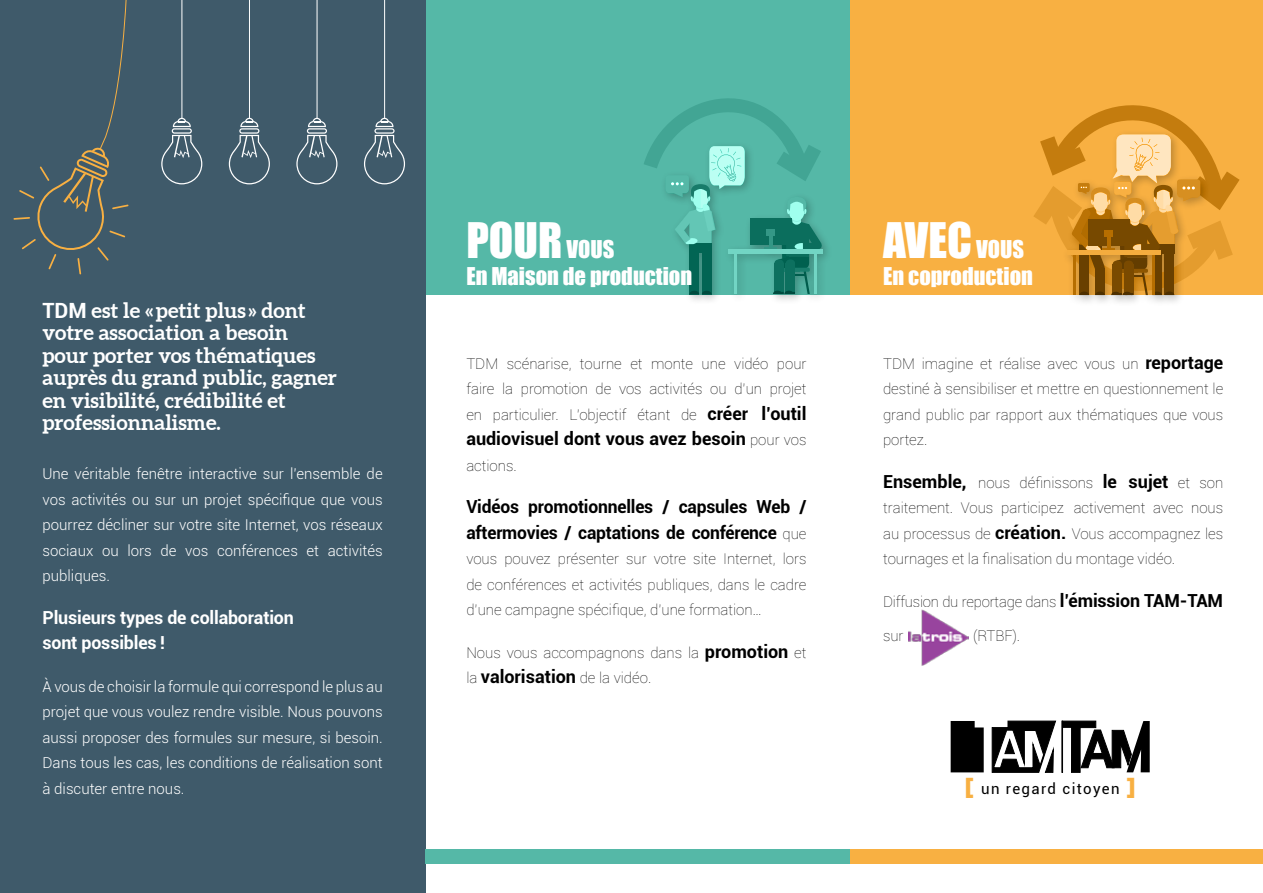
<style>
.page{position:relative;width:1263px;height:893px;background:#fff}
.page>*{position:absolute;margin:0;border:0;box-sizing:border-box;transform-origin:0 0}
.t1{font:45px "Impact";color:#fff}
.t2{font:22.5px "Impact";color:#fff}
.t3{font:700 21px/22.5px "Aleo";color:#fff}
.t4{font:700 18px/25.5px "Roboto";letter-spacing:-.01em;color:#000}
.t5{font:700 18px/25.5px "Roboto";letter-spacing:-.01em;color:#fff}
.t6{font:100 15px/25.5px "Roboto";color:#000;text-align:justify}
.t7{font:300 15px/25.5px "Roboto";color:#fff;text-align:justify}
.t8{font:15px "Roboto";letter-spacing:.09em;color:#000}
.s1{font-family:"Roboto"}
.s2{font-size:22.5px}
.s3{font-weight:700;font-size:18px}
.s4{font-weight:100;font-size:15px}
.s5{font-family:"Helvetica";font-weight:900;font-size:22.5px;color:#f8b042}
</style>
<div class="page">
<div style="left:425px;top:0;width:425px;height:295px;background:#55b8a7"></div>
<div style="left:850px;top:0;width:413px;height:295px;background:#f8b042"></div>
<div style="left:660px;top:141px;width:176px;height:167px;background:#000;opacity:.25"></div>
<svg style="left:644px;top:98px;width:190px;height:196px"></svg>
<svg style="left:1034px;top:105px;width:206px;height:197px"></svg>
<div style="left:0;top:0;width:425px;height:893px;background:#3f5a6a"></div>
<div style="left:425px;top:849px;width:425px;height:15px;background:#55b8a7"></div>
<div style="left:850px;top:849px;width:413px;height:15px;background:#f8b042"></div>
<img style="left:909px;top:609px;width:60px;height:57px">
<svg style="left:364px;top:118px;width:41px;height:66px"></svg>
<svg style="left:296px;top:118px;width:41px;height:66px"></svg>
<svg style="left:229px;top:118px;width:41px;height:66px"></svg>
<svg style="left:161px;top:118px;width:41px;height:66px"></svg>
<hr style="left:384px;top:0;width:1px;height:118px;background:#fff">
<hr style="left:317px;top:0;width:1px;height:118px;background:#fff">
<hr style="left:249px;top:0;width:1px;height:118px;background:#fff">
<hr style="left:182px;top:0;width:1px;height:118px;background:#fff">
<svg style="left:13px;top:0;width:116px;height:274px"></svg>
<div style="left:951px;top:721px;width:33px;height:51px;background:#000"></div>
<svg style="left:992px;top:721px;width:158px;height:52px"></svg>
<h3 class="t3" style="left:42px;top:299px;width:296px"><span class="s1">TDM</span> est le «petit plus » dont votre association a besoin pour porter vos thématiques auprès du grand public, gagner en visibilité, crédibilité et professionnalisme.</h3>
<p class="t7" style="left:43px;top:461px;width:342px">Une véritable fenêtre interactive sur l’ensemble de vos activités ou sur un projet spécifique que vous pourrez décliner sur votre site Internet, vos réseaux sociaux ou lors de vos conférences et activités publiques.</p>
<p class="t5" style="left:43px;top:604px;width:253px">Plusieurs types de collaboration sont possibles !</p>
<p class="t7" style="left:43px;top:673px;width:342px">à vous de choisir la formule qui correspond le plus au projet que vous voulez rendre visible. Nous pouvons aussi proposer des formules sur mesure, si besoin.<br>Dans tous les cas, les conditions de réalisation sont à discuter entre nous.</p>
<h1 class="t1" style="left:466px;top:205px;width:149px">POUR <span class="s2">VOUS</span></h1>
<h2 class="t2" style="left:466px;top:258px;width:227px">En Maison de production</h2>
<p class="t6" style="left:466px;top:350px;width:342px">TDM scénarise, tourne et monte une vidéo pour faire la promotion de vos activités ou d’un projet en particulier. L’objectif étant de <span class="s3">créer l’outil</span></p>
<p class="t4" style="left:466px;top:425px;width:342px">audiovisuel dont vous avez besoin <span class="s4">pour vos</span></p>
<p class="t6" style="left:466px;top:452px;width:52px">actions.</p>
<p class="t4" style="left:466px;top:493px;width:342px">Vidéos promotionnelles / capsules Web / aftermovies / captations de conférence <span class="s4">que</span></p>
<p class="t6" style="left:466px;top:546px;width:342px">vous pouvez présenter sur votre site Internet, lors de conférences et activités publiques, dans le cadre d’une campagne spécifique, d’une formation…</p>
<p class="t6" style="left:466px;top:639px;width:342px">Nous vous accompagnons dans la <span class="s3">promotion</span> et la <span class="s3">valorisation</span> de la vidéo.</p>
<h1 class="t1" style="left:883px;top:205px;width:142px">AVEC <span class="s2">VOUS</span></h1>
<h2 class="t2" style="left:883px;top:258px;width:151px">En coproduction</h2>
<p class="t6" style="left:883px;top:350px;width:342px">TDM imagine et réalise avec vous un <span class="s3">reportage </span>destiné à sensibiliser et mettre en questionnement le grand public par rapport aux thématiques que vous portez.</p>
<p class="t6" style="left:883px;top:469px;width:342px"><span class="s3">Ensemble,</span> nous définissons <span class="s3">le sujet</span> et son traitement. Vous participez activement avec nous au processus de <span class="s3">création.</span> Vous accompagnez les tournages et la finalisation du montage vidéo.</p>
<p class="t6" style="left:883px;top:588px;width:341px">Diffusion du reportage dans <span class="s3">l’émission TAM-TAM</span></p>
<p class="t6" style="left:883px;top:622px;width:138px">sur <span class="s3">La Trois</span> (RTBF).</p>
<p class="t8" style="left:965px;top:778px;width:172px"><span class="s5">[</span> un regard citoyen <span class="s5">]</span></p>
</div>
